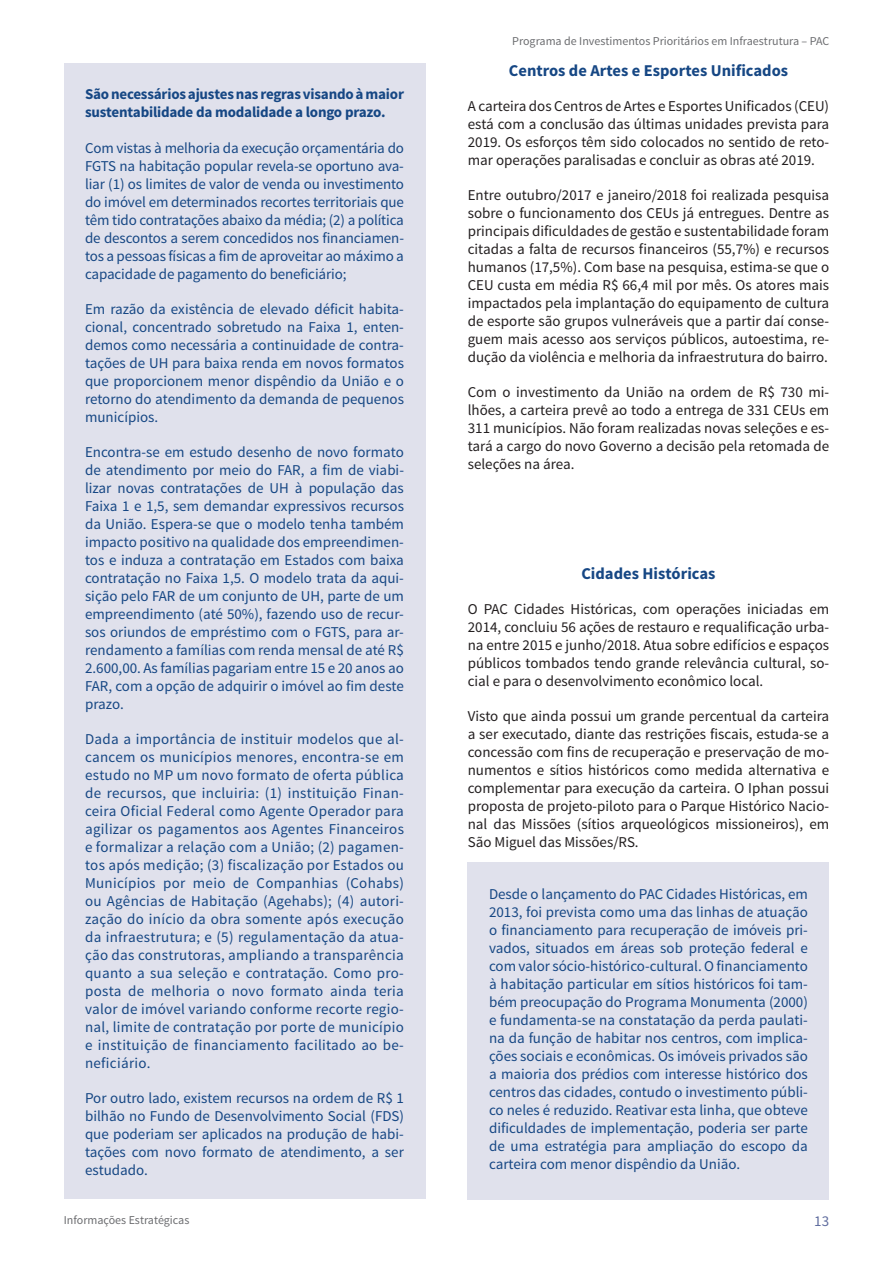
<style>
.page{position:relative;width:893px;height:1263px;background:#fff}
.page>*{position:absolute;margin:0;border:0;box-sizing:border-box;transform-origin:0 0}
.t1{font:700 16.5px "Source Sans Pro";color:#164784}
.t2{font:15px/18px "Source Sans Pro";color:#164784;text-align:justify}
.t3{font:15px/18px "Source Sans Pro";color:#231f20;text-align:justify}
.t4{font:700 15px/18px "Source Sans Pro";letter-spacing:-.015em;color:#164784}
.t5{font:15px "Source Sans Pro";color:#606d9f}
.t6{font:12px "Source Sans Pro";color:#6c6d70}
</style>
<div class="page">
<div style="left:468px;top:862px;width:361px;height:337px;background:#e0e1ec"></div>
<div style="left:64px;top:64px;width:361px;height:1135px;background:#e0e1ec"></div>
<p class="t4" style="left:85px;top:86px;width:320px">São necessários ajustes nas regras visando à maior sustentabilidade da modalidade a longo prazo.</p>
<p class="t2" style="left:85px;top:139px;width:320px">Com vistas à melhoria da execução orçamentária do FGTS na habitação popular revela-se oportuno ava&shy;liar (1) os limites de valor de venda ou investimento do imóvel em determinados recortes territoriais que têm tido contratações abaixo da média; (2) a política de descontos a serem concedidos nos financiamen&shy;tos a pessoas físicas a fim de aproveitar ao máximo a capacidade de pagamento do beneficiário;</p>
<p class="t2" style="left:85px;top:300px;width:320px">Em razão da existência de elevado déficit habita&shy;cional, concentrado sobretudo na Faixa 1, enten&shy;demos como necessária a continuidade de contra&shy;tações de UH para baixa renda em novos formatos que proporcionem menor dispêndio da União e o retorno do atendimento da demanda de pequenos municípios.</p>
<p class="t2" style="left:85px;top:443px;width:320px">Encontra-se em estudo desenho de novo formato de atendimento por meio do FAR, a fim de viabi&shy;lizar novas contratações de UH à população das Faixa 1 e 1,5, sem demandar expressivos recursos da União. Espera-se que o modelo tenha também impacto positivo na qualidade dos empreendimen&shy;tos e induza a contratação em Estados com baixa contratação no Faixa 1,5. O modelo trata da aqui&shy;sição pelo FAR de um conjunto de UH, parte de um empreendimento (até 50%), fazendo uso de recur&shy;sos oriundos de empréstimo com o FGTS, para ar&shy;rendamento a famílias com renda mensal de até R$ 2.600,00. As famílias pagariam entre 15 e 20 anos ao FAR, com a opção de adquirir o imóvel ao fim deste prazo.</p>
<p class="t2" style="left:85px;top:730px;width:320px">Dada a importância de instituir modelos que al&shy;cancem os municípios menores, encontra-se em estudo no MP um novo formato de oferta pública de recursos, que incluiria: (1) instituição Finan&shy;ceira Oficial Federal como Agente Operador para agilizar os pagamentos aos Agentes Financeiros e formalizar a relação com a União; (2) pagamen&shy;tos após medição; (3) fiscalização por Estados ou Municípios por meio de Companhias (Cohabs) ou Agências de Habitação (Agehabs); (4) autori&shy;zação do início da obra somente após execução da infraestrutura; e (5) regulamentação da atua&shy;ção das construtoras, ampliando a transparência quanto a sua seleção e contratação. Como pro&shy;posta de melhoria o novo formato ainda teria valor de imóvel variando conforme recorte regio&shy;nal, limite de contratação por porte de município e instituição de financiamento facilitado ao be&shy;neficiário.</p>
<p class="t2" style="left:85px;top:1089px;width:320px">Por outro lado, existem recursos na ordem de R$ 1 bilhão no Fundo de Desenvolvimento Social (FDS) que poderiam ser aplicados na produção de habi&shy;tações com novo formato de atendimento, a ser estudado.</p>
<p class="t6" style="left:64px;top:1212px;width:127px">Informações Estratégicas</p>
<p class="t6" style="left:512px;top:34px;width:318px">Programa de Investimentos Prioritários em Infraestrutura – PAC</p>
<p class="t1" style="left:509px;top:60px;width:281px">Centros de Artes e Esportes Unificados</p>
<p class="t3" style="left:468px;top:97px;width:363px">A carteira dos Centros de Artes e Esportes Unificados (CEU) está com a conclusão das últimas unidades prevista para 2019. Os esforços têm sido colocados no sentido de reto&shy;mar operações paralisadas e concluir as obras até 2019.</p>
<p class="t3" style="left:468px;top:186px;width:363px">Entre outubro/2017 e janeiro/2018 foi realizada pesquisa sobre o funcionamento dos CEUs já entregues. Dentre as principais dificuldades de gestão e sustentabilidade foram citadas a falta de recursos financeiros (55,7%) e recursos humanos (17,5%). Com base na pesquisa, estima-se que o CEU custa em média R$ 66,4 mil por mês. Os atores mais impactados pela implantação do equipamento de cultura de esporte são grupos vulneráveis que a partir daí conse&shy;guem mais acesso aos serviços públicos, autoestima, re&shy;dução da violência e melhoria da infraestrutura do bairro.</p>
<p class="t3" style="left:468px;top:383px;width:363px">Com o investimento da União na ordem de R$ 730 mi&shy;lhões, a carteira prevê ao todo a entrega de 331 CEUs em 311 municípios. Não foram realizadas novas seleções e es&shy;tará a cargo do novo Governo a decisão pela retomada de seleções na área.</p>
<p class="t1" style="left:581px;top:563px;width:136px">Cidades Históricas</p>
<p class="t3" style="left:468px;top:600px;width:363px">O PAC Cidades Históricas, com operações iniciadas em 2014, concluiu 56 ações de restauro e requalificação urba&shy;na entre 2015 e junho/2018. Atua sobre edifícios e espaços públicos tombados tendo grande relevância cultural, so&shy;cial e para o desenvolvimento econômico local.</p>
<p class="t3" style="left:468px;top:707px;width:363px">Visto que ainda possui um grande percentual da carteira a ser executado, diante das restrições fiscais, estuda-se a concessão com fins de recuperação e preservação de mo&shy;numentos e sítios históricos como medida alternativa e complementar para execução da carteira. O Iphan possui proposta de projeto-piloto para o Parque Histórico Nacio&shy;nal das Missões (sítios arqueológicos missioneiros), em São Miguel das Missões/RS.</p>
<p class="t2" style="left:489px;top:885px;width:320px">Desde o lançamento do PAC Cidades Históricas, em 2013, foi prevista como uma das linhas de atuação o financiamento para recuperação de imóveis pri&shy;vados, situados em áreas sob proteção federal e com valor sócio-histórico-cultural. O financiamento à habitação particular em sítios históricos foi tam&shy;bém preocupação do Programa Monumenta (2000) e fundamenta-se na constatação da perda paulati&shy;na da função de habitar nos centros, com implica&shy;ções sociais e econômicas. Os imóveis privados são a maioria dos prédios com interesse histórico dos centros das cidades, contudo o investimento públi&shy;co neles é reduzido. Reativar esta linha, que obteve dificuldades de implementação, poderia ser parte de uma estratégia para ampliação do escopo da carteira com menor dispêndio da União.</p>
<p class="t5" style="left:814px;top:1212px;width:16px">13</p>
</div>
